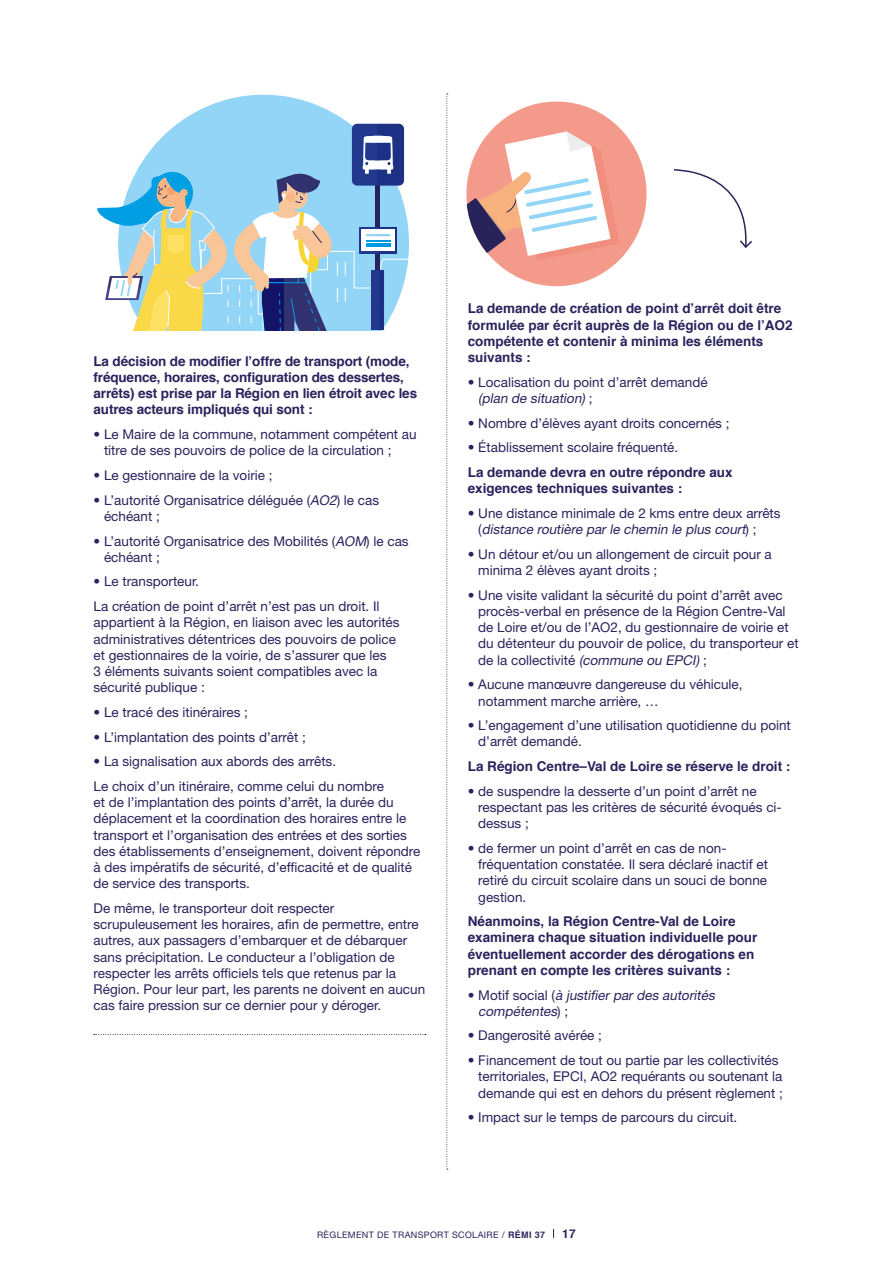
<style>
.page{position:relative;width:893px;height:1263px;background:#fff}
.page>*{position:absolute;margin:0;border:0;box-sizing:border-box;transform-origin:0 0}
.t1{font:13.5px/16.2px "Helvetica Neue LT Std";color:#29235c}
.t2{font:700 13.5px/16.2px "Helvetica";color:#29235c}
.t3{font:italic 13.5px/16.2px "Helvetica Neue LT Std";color:#29235c}
.t4{font:700 12px "Helvetica";color:#29235c}
.t5{font:9px "Helvetica Neue LT Std";letter-spacing:.04em;color:#29235c}
.s1{font-style:italic}
.s2{font-style:normal}
.s3{font-family:"Helvetica";font-weight:700}
</style>
<div class="page">
<svg style="left:94px;top:1034px;width:332px;height:1px"></svg>
<svg style="left:446px;top:94px;width:2px;height:1076px"></svg>
<div style="left:467px;top:102px;width:179px;height:184px;background:#f39a8b;border-radius:50%"></div>
<svg style="left:467px;top:131px;width:153px;height:155px"></svg>
<svg style="left:674px;top:169px;width:78px;height:79px"></svg>
<svg style="left:177px;top:95px;width:223px;height:29px;fill:#93d5f6"></svg>
<svg style="left:97px;top:124px;width:312px;height:206px"></svg>
<p class="t2" style="left:94px;top:353px;width:325px">La décision de modifier l’offre de transport (mode, fréquence, horaires, configuration des dessertes, arrêts) est prise par la Région en lien étroit avec les autres acteurs impliqués qui sont :</p>
<p class="t1" style="left:104px;top:426px;width:314px;text-indent:-11px">• Le Maire de la commune, notamment compétent au titre de ses pouvoirs de police de la circulation ;</p>
<p class="t1" style="left:94px;top:467px;width:181px">• Le gestionnaire de la voirie ;</p>
<p class="t1" style="left:104px;top:492px;width:277px;text-indent:-10px">• L’autorité Organisatrice déléguée (<span class="s1">AO2</span>) le cas échéant ;</p>
<p class="t1" style="left:104px;top:532px;width:306px;text-indent:-11px">• L’autorité Organisatrice des Mobilités (<span class="s1">AOM</span>) le cas échéant ;</p>
<p class="t1" style="left:94px;top:569px;width:288px;line-height:24.8px">• Le transporteur.<br>La création de point d’arrêt n’est pas un droit. Il</p>
<p class="t1" style="left:94px;top:614px;width:308px">appartient à la Région, en liaison avec les autorités administratives détentrices des pouvoirs de police et gestionnaires de la voirie, de s’assurer que les<br>3 éléments suivants soient compatibles avec la sécurité publique :</p>
<p class="t1" style="left:94px;top:704px;width:156px">• Le tracé des itinéraires ;</p>
<p class="t1" style="left:94px;top:728px;width:214px">• L’implantation des points d’arrêt ;</p>
<p class="t1" style="left:94px;top:749px;width:292px;line-height:24.8px">• La signalisation aux abords des arrêts.<br>Le choix d’un itinéraire, comme celui du nombre</p>
<p class="t1" style="left:94px;top:794px;width:328px">et de l’implantation des points d’arrêt, la durée du déplacement et la coordination des horaires entre le transport et l’organisation des entrées et des sorties des établissements d’enseignement, doivent répondre à des impératifs de sécurité, d’efficacité et de qualité de service des transports.</p>
<p class="t1" style="left:94px;top:900px;width:333px">De même, le transporteur doit respecter scrupuleusement les horaires, afin de permettre, entre autres, aux passagers d’embarquer et de débarquer sans précipitation. Le conducteur a l’obligation de respecter les arrêts officiels tels que retenus par la Région. Pour leur part, les parents ne doivent en aucun cas faire pression sur ce dernier pour y déroger.</p>
<p class="t2" style="left:468px;top:301px;width:326px">La demande de création de point d’arrêt doit être formulée par écrit auprès de la Région ou de l’AO2 compétente et contenir à minima les éléments suivants :</p>
<p class="t1" style="left:478px;top:374px;width:231px;text-indent:-11px">• Localisation du point d’arrêt demandé <span class="s1">(plan de situation)</span> ;</p>
<p class="t1" style="left:468px;top:415px;width:263px">• Nombre d’élèves ayant droits concernés ;</p>
<p class="t1" style="left:468px;top:439px;width:212px">• Établissement scolaire fréquenté.</p>
<p class="t2" style="left:468px;top:464px;width:266px">La demande devra en outre répondre aux exigences techniques suivantes :</p>
<p class="t1" style="left:478px;top:505px;width:304px;text-indent:-11px">• Une distance minimale de 2 kms entre deux arrêts ( <span class="s1">distance routière par le chemin le plus court</span>) ;</p>
<p class="t1" style="left:478px;top:546px;width:295px;text-indent:-11px">• Un détour et/ou un allongement de circuit pour a minima 2 élèves ayant droits ;</p>
<p class="t1" style="left:478px;top:587px;width:322px;text-indent:-11px">• Une visite validant la sécurité du point d’arrêt avec procès-verbal en présence de la Région Centre-Val de Loire et/ou de l’AO2, du gestionnaire de voirie et du détenteur du pouvoir de police, du transporteur et de la collectivité <span class="s1">(commune ou EPCI)</span> ;</p>
<p class="t1" style="left:478px;top:676px;width:266px;text-indent:-11px">• Aucune manœuvre dangereuse du véhicule, notamment marche arrière, …</p>
<p class="t1" style="left:478px;top:717px;width:314px;text-indent:-11px">• L’engagement d’une utilisation quotidienne du point d’arrêt demandé.</p>
<p class="t2" style="left:468px;top:758px;width:324px">La Région Centre–Val de Loire se réserve le droit :</p>
<p class="t1" style="left:478px;top:783px;width:305px;text-indent:-11px">• de suspendre la desserte d’un point d’arrêt ne respectant pas les critères de sécurité évoqués ci&shy;dessus ;</p>
<p class="t1" style="left:478px;top:840px;width:291px;text-indent:-11px">• de fermer un point d’arrêt en cas de non&shy;fréquentation constatée. Il sera déclaré inactif et retiré du circuit scolaire dans un souci de bonne gestion.</p>
<p class="t2" style="left:468px;top:913px;width:291px">Néanmoins, la Région Centre-Val de Loire examinera chaque situation individuelle pour éventuellement accorder des dérogations en prenant en compte les critères suivants :</p>
<p class="t3" style="left:478px;top:986px;width:241px;text-indent:-11px"><span class="s2">• M o t i f s o c i a l (</span> à justifier par des autorités compétentes<span class="s2">) ;</span></p>
<p class="t1" style="left:468px;top:1027px;width:136px">• Dangerosité avérée ;</p>
<p class="t1" style="left:478px;top:1052px;width:306px;text-indent:-11px">• Financement de tout ou partie par les collectivités territoriales, EPCI, AO2 requérants ou soutenant la demande qui est en dehors du présent règlement ;</p>
<p class="t1" style="left:468px;top:1109px;width:271px">• Impact sur le temps de parcours du circuit.</p>
<p class="t5" style="left:317px;top:1229px;width:230px">RÈGLEMENT DE TRANSPORT SCOLAIRE / <span class="s3">RÉMI 37</span></p>
<p class="t4" style="left:562px;top:1224px;width:15px">17</p>
</div>
